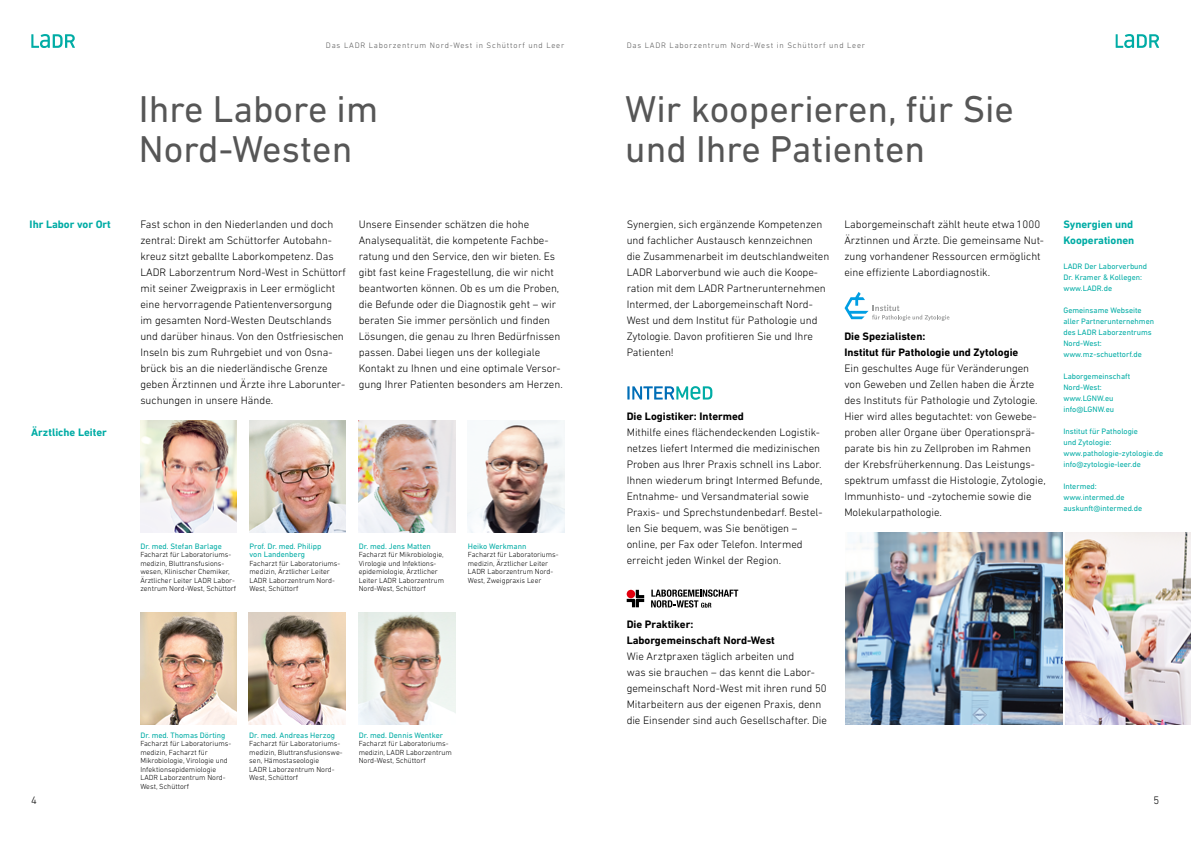
<style>
.page{position:relative;width:1191px;height:842px;background:#fff}
.page>*{position:absolute;margin:0;border:0;box-sizing:border-box;transform-origin:0 0}
.t1{font:38px/40px "DIN Next LT Pro";color:#565656}
.t2{font:300 11px/16px "DIN Next LT Pro";color:#000}
.t3{font:700 11px/16px "DIN Next LT Pro";color:#000}
.t4{font:700 11px/16px "DIN Next LT Pro";color:#00aca5}
.t5{font:8px/11px "DIN Next LT Pro";color:#00aca5}
.t6{font:300 8px "DIN Next LT Pro";letter-spacing:.1em;color:#565656}
.t7{font:300 7.5px/8.5px "DIN Next LT Pro";color:#000}
</style>
<div class="page">
<svg style="left:1115px;top:34px;width:44px;height:14px"></svg>
<svg style="left:31px;top:34px;width:44px;height:14px"></svg>
<img style="left:140px;top:421px;width:97px;height:112px">
<img style="left:249px;top:421px;width:97px;height:112px">
<img style="left:140px;top:612px;width:97px;height:112px">
<img style="left:249px;top:612px;width:96px;height:112px">
<img style="left:359px;top:612px;width:96px;height:112px">
<img style="left:359px;top:421px;width:96px;height:112px">
<img style="left:468px;top:421px;width:96px;height:112px">
<svg style="left:627px;top:386px;width:85px;height:14px"></svg>
<svg style="left:626px;top:590px;width:18px;height:17px"></svg>
<svg style="left:651px;top:589px;width:87px;height:19px"></svg>
<svg style="left:844px;top:292px;width:105px;height:29px"></svg>
<img style="left:845px;top:532px;width:217px;height:192px">
<img style="left:1065px;top:532px;width:126px;height:192px">
<p class="t4" style="left:30px;top:216px;width:83px">Ihr Labor vor Ort</p>
<p class="t4" style="left:31px;top:424px;width:77px">Ärztliche Leiter</p>
<p class="t6" style="left:326px;top:41px;width:240px">Das LADR Laborzentrum Nord-West in Schüttorf und Leer</p>
<h1 class="t1" style="left:139px;top:89px;width:241px">Ihre Labore im<br>Nord-Westen</h1>
<p class="t2" style="left:140px;top:216px;width:207px">Fast schon in den Niederlanden und doch zentral: Direkt am Schüttorfer Autobahn&shy;kreuz sitzt geballte Laborkompetenz. Das LADR Laborzentrum Nord-West in Schüttorf mit seiner Zweigpraxis in Leer ermöglicht eine hervorragende Patientenversorgung im gesamten Nord-Westen Deutschlands und darüber hinaus. Von den Ostfriesischen Inseln bis zum Ruhrgebiet und von Osna&shy;brück bis an die niederländische Grenze geben Ärztinnen und Ärzte ihre Laborunter&shy;suchungen in unsere Hände.</p>
<p class="t2" style="left:359px;top:216px;width:205px">Unsere Einsender schätzen die hohe Analysequalität, die kompetente Fachbe&shy;ratung und den Service, den wir bieten. Es gibt fast keine Fragestellung, die wir nicht beantworten können. Ob es um die Proben, die Befunde oder die Diagnostik geht – wir beraten Sie immer persönlich und finden Lösungen, die genau zu Ihren Bedürfnissen passen. Dabei liegen uns der kollegiale Kontakt zu Ihnen und eine optimale Versor&shy;gung Ihrer Patienten besonders am Herzen.</p>
<p class="t5" style="left:140px;top:540px;width:83px">Dr. med. Stefan Barlage</p>
<p class="t7" style="left:140px;top:550px;width:97px">Facharzt für Laboratoriums&shy;medizin, Bluttransfusions&shy;wesen, Klinischer Chemiker,<br>Ärztlicher Leiter LADR Labor&shy;zentrum Nord-West, Schüttorf</p>
<p class="t5" style="left:249px;top:542px;width:73px;line-height:8.5px">Prof. Dr. med. Philipp von Landenberg</p>
<p class="t7" style="left:249px;top:559px;width:92px">Facharzt für Laboratoriums&shy;medizin, Ärztlicher Leiter<br>LADR Laborzentrum Nord-<br>West, Schüttorf</p>
<p class="t5" style="left:359px;top:540px;width:74px">Dr. med. Jens Matten</p>
<p class="t7" style="left:359px;top:550px;width:87px">Facharzt für Mikrobiologie,<br>Virologie und Infektions&shy;epidemiologie, Ärztlicher<br>Leiter LADR Laborzentrum<br>Nord-West, Schüttorf</p>
<p class="t5" style="left:468px;top:540px;width:60px">Heiko Werkmann</p>
<p class="t7" style="left:468px;top:550px;width:90px">Facharzt für Laboratoriums--- medizin, Ärztlicher Leiter<br>LADR Laborzentrum Nord-<br>West, Zweigpraxis Leer</p>
<p class="t5" style="left:140px;top:729px;width:87px">Dr. med. Thomas Dörting</p>
<p class="t7" style="left:140px;top:739px;width:92px">Facharzt für Laboratoriums&shy;medizin, Facharzt für<br>Mikrobiologie, Virologie und<br>Infektionsepidemiologie<br>LADR Laborzentrum Nord-<br>West, Schüttorf</p>
<p class="t5" style="left:249px;top:729px;width:87px">Dr. med. Andreas Herzog</p>
<p class="t7" style="left:249px;top:739px;width:95px">Facharzt für Laboratoriums&shy;medizin, Bluttransfusionswe&shy;sen, Hämostaseologie<br>LADR Laborzentrum Nord-<br>West, Schüttorf</p>
<p class="t5" style="left:359px;top:729px;width:86px">Dr. med. Dennis Wentker</p>
<p class="t7" style="left:359px;top:739px;width:95px">Facharzt für Laboratoriums&shy;medizin, LADR Laborzentrum<br>Nord-West, Schüttorf</p>
<p class="t6" style="left:626px;top:41px;width:240px">Das LADR Laborzentrum Nord-West in Schüttorf und Leer</p>
<h1 class="t1" style="left:625px;top:89px;width:390px">Wir kooperieren, für Sie und Ihre Patienten</h1>
<p class="t2" style="left:626px;top:216px;width:204px">Synergien, sich ergänzende Kompetenzen und fachlicher Austausch kennzeichnen die Zusammenarbeit im deutschlandweiten LADR Laborverbund wie auch die Koope&shy;ration mit dem LADR Partnerunternehmen Intermed, der Laborgemeinschaft Nord-West und dem Institut für Pathologie und Zytologie. Davon profitieren Sie und Ihre Patienten!</p>
<p class="t3" style="left:626px;top:408px;width:119px">Die Logistiker: Intermed</p>
<p class="t2" style="left:626px;top:424px;width:197px">Mithilfe eines flächendeckenden Logistik&shy;netzes liefert Intermed die medizinischen Proben aus Ihrer Praxis schnell ins Labor.<br>Ihnen wiederum bringt Intermed Befunde, Entnahme- und Versandmaterial sowie Praxis- und Sprechstundenbedarf. Bestel&shy;len Sie bequem, was Sie benötigen – online, per Fax oder Telefon. Intermed erreicht jeden Winkel der Region.</p>
<p class="t2" style="left:844px;top:216px;width:201px">Laborgemeinschaft zählt heute etwa 1000<br>Ärztinnen und Ärzte. Die gemeinsame Nut&shy;zung vorhandener Ressourcen ermöglicht eine effiziente Labordiagnostik.</p>
<p class="t3" style="left:844px;top:328px;width:176px">Die Spezialisten:<br>Institut für Pathologie und Zytologie</p>
<p class="t2" style="left:844px;top:360px;width:203px">Ein geschultes Auge für Veränderungen von Geweben und Zellen haben die Ärzte des Instituts für Pathologie und Zytologie.<br>Hier wird alles begutachtet: von Gewebe&shy;proben aller Organe über Operationsprä&shy;parate bis hin zu Zellproben im Rahmen der Krebsfrüherkennung. Das Leistungs&shy;spektrum umfasst die Histologie, Zytologie, Immunhisto- und -zytochemie sowie die Molekularpathologie.</p>
<p class="t4" style="left:1063px;top:216px;width:72px">Synergien und<br>Kooperationen</p>
<p class="t5" style="left:1063px;top:261px;width:85px">LADR Der Laborverbund<br>Dr. Kramer &amp; Kollegen: www.LADR.de</p>
<p class="t5" style="left:1063px;top:305px;width:92px">Gemeinsame Webseite aller Partnerunternehmen des LADR Laborzentrums<br>Nord-West: www.mz-schuettorf.de</p>
<p class="t5" style="left:1063px;top:371px;width:68px">Laborgemeinschaft<br>Nord-West: www.LGNW.eu info@LGNW.eu</p>
<p class="t5" style="left:1063px;top:426px;width:101px">Institut für Pathologie<br>und Zytologie: www.pathologie-zytologie.de info@zytologie-leer.de</p>
<p class="t5" style="left:1063px;top:481px;width:80px">Intermed: www.intermed.de auskunft@intermed.de</p>
<p class="t3" style="left:626px;top:616px;width:150px">Die Praktiker:<br>Laborgemeinschaft Nord-West</p>
<p class="t2" style="left:626px;top:648px;width:202px">Wie Arztpraxen täglich arbeiten und<br>was sie brauchen – das kennt die Labor&shy;gemeinschaft Nord-West mit ihren rund 50<br>Mitarbeitern aus der eigenen Praxis, denn die Einsender sind auch Gesellschafter. Die</p>
<p class="t2" style="left:31px;top:792px;width:7px">4</p>
<p class="t2" style="left:1153px;top:792px;width:7px">5</p>
</div>
